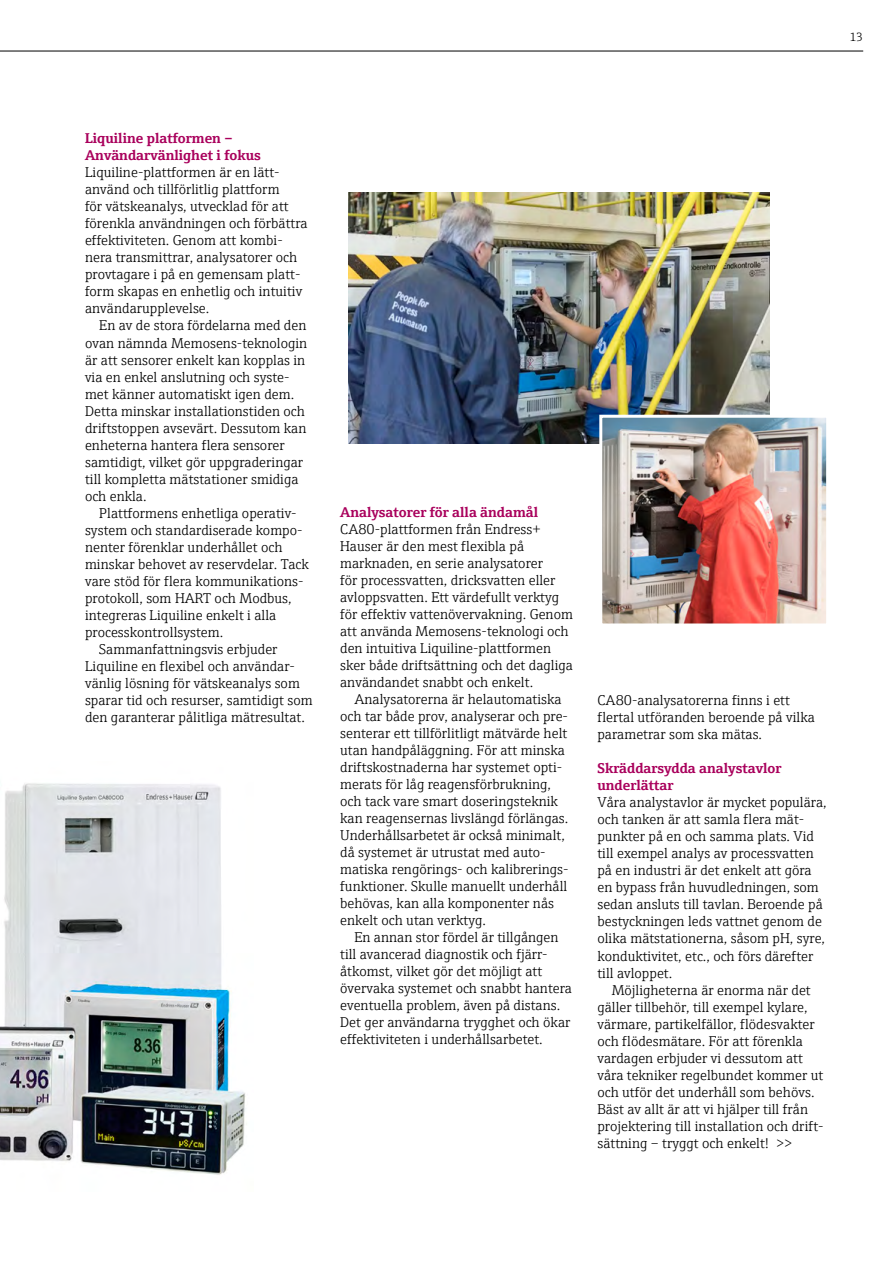
<style>
.page{position:relative;width:893px;height:1263px;background:#fff}
.page>*{position:absolute;margin:0;border:0;box-sizing:border-box;transform-origin:0 0}
.t1{font:300 14.25px/17px "E+H Serif";color:#000}
.t2{font:700 14.25px/17.1px "E+H Serif";color:#a9005c}
.t3{font:300 12px "E+H Serif";color:#000}
</style>
<div class="page">
<hr style="left:0;top:51px;width:863px;height:1px;background:#000">
<img style="left:0;top:783px;width:246px;height:392px">
<img style="left:349px;top:193px;width:420px;height:251px">
<img style="left:603px;top:419px;width:222px;height:203px">
<div style="left:599px;top:415px;width:230px;height:211px;border:3px solid #fff"></div>
<p class="t3" style="left:849px;top:29px;width:15px">13</p>
<p class="t2" style="left:85px;top:129px;width:177px">Liquiline platformen –<br>Användarvänlighet i fokus</p>
<p class="t1" style="left:85px;top:163px;width:224px">Liquiline-plattformen är en lätt&shy;använd och tillförlitlig plattform<br>för vätskeanalys, utvecklad för att förenkla användningen och förbättra effektiviteten. Genom att kombi&shy;nera transmittrar, analysatorer och provtagare i på en gemensam platt&shy;form skapas en enhetlig och intuitiv användarupplevelse.</p>
<p class="t1" style="left:85px;top:316px;width:224px;text-indent:14px">En av de stora fördelarna med den ovan nämnda Memosens-teknologin är att sensorer enkelt kan kopplas in via en enkel anslutning och syste&shy;met känner automatiskt igen dem.<br>Detta minskar installationstiden och driftstoppen avsevärt. Dessutom kan enheterna hantera flera sensorer samtidigt, vilket gör uppgraderingar till kompletta mätstationer smidiga och enkla.</p>
<p class="t1" style="left:99px;top:503px;width:197px">Plattformens enhetliga operativ-</p>
<p class="t1" style="left:85px;top:520px;width:217px">system och standardiserade kompo-</p>
<p class="t1" style="left:85px;top:537px;width:199px">nenter förenklar underhållet och</p>
<p class="t1" style="left:85px;top:554px;width:225px">minskar behovet av reservdelar. Tack</p>
<p class="t1" style="left:85px;top:571px;width:218px">vare stöd för flera kommunikations-</p>
<p class="t1" style="left:85px;top:588px;width:208px">protokoll, som HART och Modbus,</p>
<p class="t1" style="left:85px;top:605px;width:193px">integreras Liquiline enkelt i alla</p>
<p class="t1" style="left:85px;top:622px;width:140px">processkontrollsystem.</p>
<p class="t1" style="left:99px;top:639px;width:180px">Sammanfattningsvis erbjuder</p>
<p class="t1" style="left:85px;top:656px;width:210px">Liquiline en flexibel och användar-</p>
<p class="t1" style="left:85px;top:673px;width:216px">vänlig lösning för vätskeanalys som</p>
<p class="t1" style="left:85px;top:690px;width:229px">sparar tid och resurser, samtidigt som</p>
<p class="t1" style="left:85px;top:707px;width:222px">den garanterar pålitliga mätresultat.</p>
<p class="t2" style="left:340px;top:502px;width:199px">Analysatorer för alla ändamål</p>
<p class="t1" style="left:340px;top:519px;width:234px">CA80-plattformen från Endress+ Hauser är den mest flexibla på marknaden, en serie analysatorer<br>för processvatten, dricksvatten eller avloppsvatten. Ett värdefullt verktyg för effektiv vattenövervakning. Genom att använda Memosens-teknologi och den intuitiva Liquiline-plattformen sker både driftsättning och det dagliga användandet snabbt och enkelt.</p>
<p class="t1" style="left:340px;top:689px;width:230px;text-indent:14px">Analysatorerna är helautomatiska och tar både prov, analyserar och pre&shy;senterar ett tillförlitligt mätvärde helt utan handpåläggning. För att minska driftskostnaderna har systemet opti&shy;merats för låg reagensförbrukning, och tack vare smart doseringsteknik kan reagensernas livslängd förlängas.<br>Underhållsarbetet är också minimalt, då systemet är utrustat med auto&shy;matiska rengörings- och kalibrerings&shy;funktioner. Skulle manuellt underhåll behövas, kan alla komponenter nås enkelt och utan verktyg.</p>
<p class="t1" style="left:340px;top:928px;width:233px;text-indent:14px">En annan stor fördel är tillgången till avancerad diagnostik och fjärr&shy;åtkomst, vilket gör det möjligt att övervaka systemet och snabbt hantera eventuella problem, även på distans.<br>Det ger användarna trygghet och ökar effektiviteten i underhållsarbetet.</p>
<p class="t1" style="left:597px;top:691px;width:219px">CA80-analysatorerna finns i ett flertal utföranden beroende på vilka parametrar som ska mätas.</p>
<p class="t2" style="left:597px;top:759px;width:185px">Skräddarsydda analystavlor underlättar</p>
<p class="t1" style="left:597px;top:793px;width:231px">Våra analystavlor är mycket populära, och tanken är att samla flera mät&shy;punkter på en och samma plats. Vid till exempel analys av processvatten på en industri är det enkelt att göra en bypass från huvudledningen, som sedan ansluts till tavlan. Beroende på bestyckningen leds vattnet genom de olika mätstationerna, såsom pH, syre, konduktivitet, etc., och förs därefter till avloppet.</p>
<p class="t1" style="left:597px;top:980px;width:227px;text-indent:14px">Möjligheterna är enorma när det gäller tillbehör, till exempel kylare, värmare, partikelfällor, flödesvakter och flödesmätare. För att förenkla vardagen erbjuder vi dessutom att våra tekniker regelbundet kommer ut och utför det underhåll som behövs.<br>Bäst av allt är att vi hjälper till från projektering till installation och drift&shy;sättning – tryggt och enkelt! &gt;&gt;</p>
</div>
